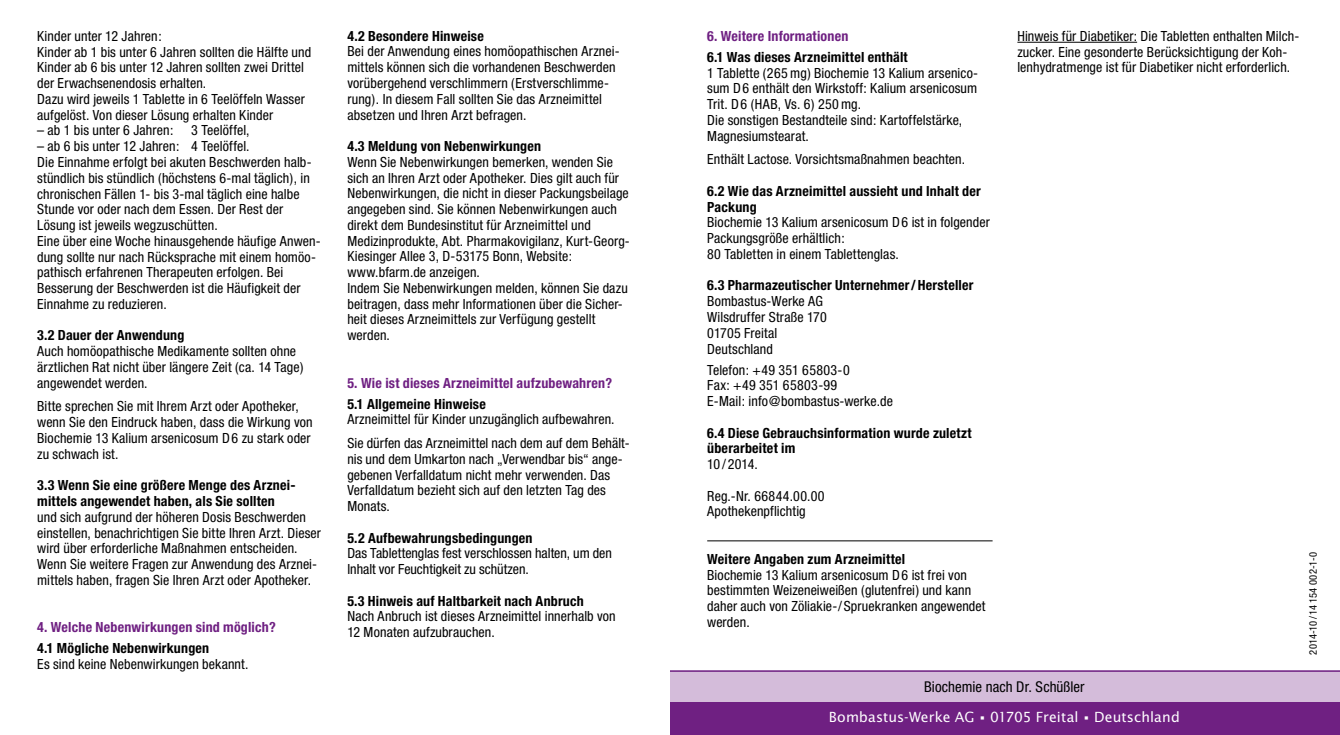
<style>
.page{position:relative;width:1340px;height:735px;background:#fff}
.page>*{position:absolute;margin:0;border:0;box-sizing:border-box;transform-origin:0 0}
.t1{font:condensed 14.88px "Helvetica Neue";letter-spacing:.005em;color:#000}
.t2{font:condensed 14px/15.8px "Helvetica Neue";letter-spacing:.005em;color:#000}
.t3{font:700 condensed 14px/15.8px "Helvetica Neue";letter-spacing:.015em;color:#000}
.t4{font:700 condensed 14px "Helvetica Neue";letter-spacing:.015em;color:#6f2082}
.t5{font:14px "Lucida Sans";letter-spacing:.005em;color:#fff}
.t6{font:condensed 10.5px "Helvetica Neue";letter-spacing:.02em;color:#000}
.s1{font-size:10.5px}
</style>
<div class="page">
<div style="left:670px;top:670px;width:669px;height:41px;background:#d4bcda"></div>
<div style="left:670px;top:702px;width:669px;height:32px;background:#6f2082"></div>
<hr style="left:670px;top:670px;width:669px;height:1px;background:#6f2082">
<hr style="left:707px;top:540px;width:285px;height:1px;background:#000">
<hr style="left:1017px;top:42px;width:120px;height:1px;background:#000">
<p class="t2" style="left:37px;top:28px;width:275px">Kinder unter 12 Jahren:<br>Kinder ab 1 bis unter 6 Jahren sollten die Hälfte und Kinder ab 6 bis unter 12 Jahren sollten zwei Drittel der Erwachsenendosis erhalten.<br>Dazu wird jeweils 1 Tablette in 6 Teelöffeln Wasser aufgelöst. Von dieser Lösung erhalten Kinder</p>
<p class="t2" style="left:37px;top:122px;width:138px">– ab 1 bis unter 6 Jahren:</p>
<p class="t2" style="left:191px;top:122px;width:60px">3 Teelöffel,</p>
<p class="t2" style="left:37px;top:138px;width:285px">– ab 6 bis unter 12 Jahren: 4 Teelöffel.<br>Die Einnahme erfolgt bei akuten Beschwerden halb&shy;stündlich bis stündlich (höchstens 6-mal täglich), in chronischen Fällen 1- bis 3-mal täglich eine halbe Stunde vor oder nach dem Essen. Der Rest der Lösung ist jeweils wegzuschütten.<br>Eine über eine Woche hinausgehende häufige Anwen&shy;dung sollte nur nach Rücksprache mit einem homöo&shy;pathisch erfahrenen Therapeuten erfolgen. Bei Besserung der Beschwerden ist die Häufigkeit der Einnahme zu reduzieren.</p>
<p class="t3" style="left:37px;top:327px;width:149px">3.2 Dauer der Anwendung</p>
<p class="t2" style="left:37px;top:343px;width:268px">Auch homöopathische Medikamente sollten ohne ärztlichen Rat nicht über längere Zeit (ca. 14 Tage) angewendet werden.</p>
<p class="t2" style="left:37px;top:398px;width:277px">Bitte sprechen Sie mit Ihrem Arzt oder Apotheker, wenn Sie den Eindruck haben, dass die Wirkung von Biochemie 13 Kalium arsenicosum D6 zu stark oder zu schwach ist.</p>
<p class="t3" style="left:37px;top:477px;width:260px">3.3 Wenn Sie eine größere Menge des Arznei&shy;mittels angewendet haben, als Sie sollten</p>
<p class="t2" style="left:37px;top:508px;width:285px">und sich aufgrund der höheren Dosis Beschwerden einstellen, benachrichtigen Sie bitte Ihren Arzt. Dieser wird über erforderliche Maßnahmen entscheiden.<br>Wenn Sie weitere Fragen zur Anwendung des Arznei&shy;mittels haben, fragen Sie Ihren Arzt oder Apotheker.</p>
<p class="t4" style="left:37px;top:618px;width:240px">4. Welche Nebenwirkungen sind möglich?</p>
<p class="t3" style="left:37px;top:639px;width:173px">4.1 Mögliche Nebenwirkungen</p>
<p class="t2" style="left:37px;top:655px;width:213px">Es sind keine Nebenwirkungen bekannt.</p>
<p class="t3" style="left:347px;top:28px;width:138px">4.2 Besondere Hinweise</p>
<p class="t2" style="left:347px;top:43px;width:274px">Bei der Anwendung eines homöopathischen Arznei&shy;mittels können sich die vorhandenen Beschwerden vorübergehend verschlimmern (Erstverschlimme&shy;rung). In diesem Fall sollten Sie das Arzneimittel absetzen und Ihren Arzt befragen.</p>
<p class="t3" style="left:347px;top:138px;width:195px">4.3 Meldung von Nebenwirkungen</p>
<p class="t2" style="left:347px;top:154px;width:284px">Wenn Sie Nebenwirkungen bemerken, wenden Sie sich an Ihren Arzt oder Apotheker. Dies gilt auch für Nebenwirkungen, die nicht in dieser Packungsbeilage angegeben sind. Sie können Nebenwirkungen auch direkt dem Bundesinstitut für Arzneimittel und Medizinprodukte, Abt. Pharmakovigilanz, Kurt-Georg-Kiesinger Allee 3, D-53175 Bonn, Website: www.bfarm.de anzeigen.<br>Indem Sie Nebenwirkungen melden, können Sie dazu beitragen, dass mehr Informationen über die Sicher&shy;heit dieses Arzneimittels zur Verfügung gestellt werden.</p>
<p class="t4" style="left:347px;top:374px;width:266px">5. Wie ist dieses Arzneimittel aufzubewahren?</p>
<p class="t3" style="left:347px;top:395px;width:140px">5.1 Allgemeine Hinweise</p>
<p class="t2" style="left:347px;top:407px;width:284px;line-height:23.6px">Arzneimittel für Kinder unzugänglich aufbewahren.<br>Sie dürfen das Arzneimittel nach dem auf dem Behält-</p>
<p class="t2" style="left:347px;top:450px;width:277px">nis und dem Umkarton nach „Verwendbar bis“ ange&shy;gebenen Verfalldatum nicht mehr verwenden. Das Verfalldatum bezieht sich auf den letzten Tag des Monats.</p>
<p class="t3" style="left:347px;top:529px;width:187px">5.2 Aufbewahrungsbedingungen</p>
<p class="t2" style="left:347px;top:545px;width:266px">Das Tablettenglas fest verschlossen halten, um den<br>Inhalt vor Feuchtigkeit zu schützen.</p>
<p class="t3" style="left:347px;top:592px;width:238px">5.3 Hinweis auf Haltbarkeit nach Anbruch</p>
<p class="t2" style="left:347px;top:608px;width:270px">Nach Anbruch ist dieses Arzneimittel innerhalb von<br>12 Monaten aufzubrauchen.</p>
<p class="t4" style="left:707px;top:27px;width:143px">6. Weitere Informationen</p>
<p class="t3" style="left:707px;top:49px;width:202px">6.1 Was dieses Arzneimittel enthält</p>
<p class="t2" style="left:707px;top:65px;width:272px">1 Tablette (265 mg) Biochemie 13 Kalium arsenico&shy;sum D6 enthält den Wirkstoff: Kalium arsenicosum Trit. D6 (HAB, Vs. 6) 250 mg.<br>Die sonstigen Bestandteile sind: Kartoffelstärke, Magnesiumstearat.</p>
<p class="t2" style="left:707px;top:151px;width:259px">Enthält Lactose. Vorsichtsmaßnahmen beachten.</p>
<p class="t3" style="left:707px;top:183px;width:275px">6.2 Wie das Arzneimittel aussieht und Inhalt der<br>Packung</p>
<p class="t2" style="left:707px;top:214px;width:284px">Biochemie 13 Kalium arsenicosum D6 ist in folgender<br>Packungsgröße erhältlich:<br>80 Tabletten in einem Tablettenglas.</p>
<p class="t3" style="left:707px;top:277px;width:268px">6.3 Pharmazeutischer Unternehmer/Hersteller</p>
<p class="t2" style="left:707px;top:293px;width:121px">Bombastus-Werke AG<br>Wilsdruffer Straße 170<br>01705 Freital<br>Deutschland</p>
<p class="t2" style="left:707px;top:361px;width:187px">Telefon: +49 351 65803-0<br>Fax: +49 351 65803-99<br>E-Mail: info@bombastus-werke.de</p>
<p class="t3" style="left:707px;top:424px;width:266px">6.4 Diese Gebrauchsinformation wurde zuletzt überarbeitet im</p>
<p class="t2" style="left:707px;top:456px;width:52px">10 / 2014.</p>
<p class="t2" style="left:707px;top:487px;width:119px">Reg.-Nr. 66844.00.00<br>Apothekenpflichtig</p>
<p class="t3" style="left:707px;top:550px;width:199px">Weitere Angaben zum Arzneimittel</p>
<p class="t2" style="left:707px;top:566px;width:280px">Biochemie 13 Kalium arsenicosum D6 ist frei von bestimmten Weizeneiweißen (glutenfrei) und kann daher auch von Zöliakie-/ Spruekranken angewendet werden.</p>
<p class="t2" style="left:1017px;top:28px;width:283px">Hinweis für Diabetiker: Die Tabletten enthalten Milch&shy;zucker. Eine gesonderte Berücksichtigung der Koh&shy;lenhydratmenge ist für Diabetiker nicht erforderlich.</p>
<p class="t6" style="left:1306px;top:654px;width:104px;rotate:-90deg">2014-10/14 154 002-1-0</p>
<p class="t1" style="left:924px;top:677px;width:162px">Biochemie nach Dr. Schüßler</p>
<p class="t5" style="left:829px;top:708px;width:352px">Bombastus-Werke AG <span class="s1">•</span> 01705 Freital <span class="s1">•</span> Deutschland</p>
</div>
